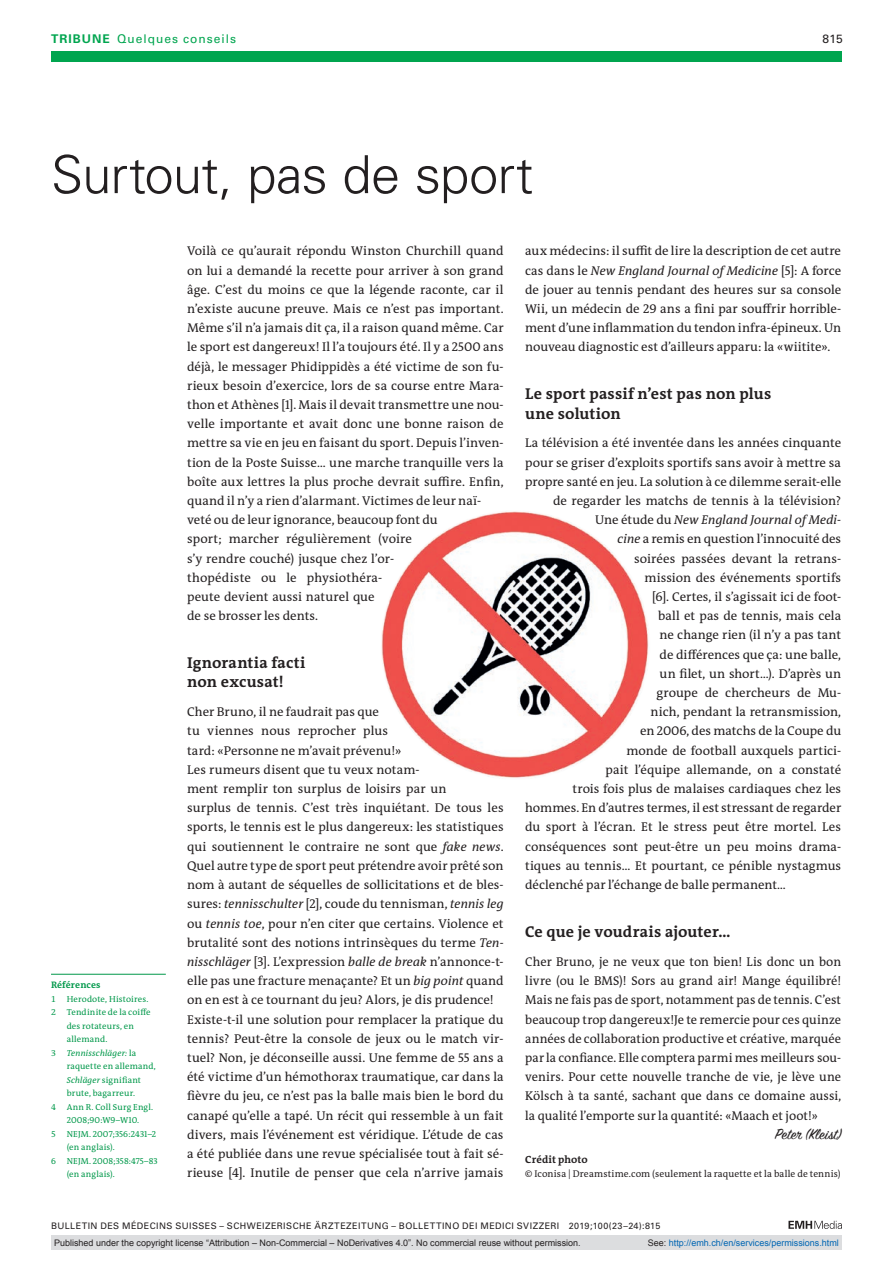
<style>
.page{position:relative;width:893px;height:1263px;background:#fff}
.page>*{position:absolute;margin:0;border:0;box-sizing:border-box;transform-origin:0 0}
.t1{font:300 52.5px "Univers LT Std";letter-spacing:-.015em;color:#231f20}
.t2{font:16.5px "Sign Painter House Script";letter-spacing:.015em;color:#231f20}
.t3{font:700 15.75px/19.2px "The Antiqua B W7";letter-spacing:.01em;color:#231f20}
.t4{font:12.75px/19.2px "The Antiqua B W5 Plain";letter-spacing:.005em;color:#231f20}
.t5{font:italic 12.75px "The Antiqua B W5 Plain";letter-spacing:.005em;color:#231f20}
.t6{font:12px "Univers LT Std";letter-spacing:.08em;color:#00a54f}
.t7{font:12px "Univers LT Std";color:#231f20}
.t8{font:700 10.5px "The Antiqua B W7";letter-spacing:.005em;color:#231f20}
.t9{font:9.75px "The Antiqua B W5 Plain";letter-spacing:.015em;color:#231f20}
.t10{font:700 9.45px "The Antiqua B W7";letter-spacing:.015em;color:#00984a}
.t11{font:9px "Arial";color:#231f20}
.t12{font:9px "Univers LT Std";letter-spacing:.05em;color:#231f20}
.t13{font:9px "Arial";color:#0166b3}
.t14{font:8.7px/13.5px "The Antiqua B W5 Plain";letter-spacing:.02em;color:#00984a}
.s1{font-weight:700}
.s2{font-style:italic}
.s3{font-style:normal}
.s4{color:#231f20}
</style>
<div class="page">
<svg style="left:788px;top:1221px;width:54px;height:8px"></svg>
<hr style="left:51px;top:974px;width:115px;height:1px;background:#00984a">
<img style="left:381px;top:510px;width:269px;height:270px;border-radius:135px">
<div style="left:51px;top:51px;width:791px;height:11px;background:#00a54f"></div>
<div style="left:51px;top:1235px;width:791px;height:15px;background:#dcdddf"></div>
<p class="t6" style="left:51px;top:31px;width:187px"><span class="s1">TRIBUNE</span> Quelques conseils</p>
<p class="t7" style="left:822px;top:31px;width:22px">815</p>
<h1 class="t1" style="left:51px;top:143px;width:484px">Surtout, pas de sport</h1>
<p class="t10" style="left:51px;top:979px;width:51px">Références</p>
<p class="t14" style="left:51px;top:992px;width:6px">1</p>
<p class="t14" style="left:67px;top:992px;width:83px">Herodote, Histoires.</p>
<p class="t14" style="left:51px;top:1006px;width:6px">2</p>
<p class="t14" style="left:67px;top:1006px;width:85px">Tendinite de la coiffe des rotateurs, en allemand.</p>
<p class="t14" style="left:51px;top:1046px;width:6px">3</p>
<p class="t14" style="left:67px;top:1046px;width:91px"><span class="s2">Tennisschläger:</span> la raquette en allemand,<br><span class="s2">Schläger</span> signifiant brute, bagarreur.</p>
<p class="t14" style="left:51px;top:1100px;width:6px">4</p>
<p class="t14" style="left:67px;top:1100px;width:88px">Ann R. Coll Surg Engl.<br>2008;90:W9–W10.</p>
<p class="t14" style="left:51px;top:1127px;width:6px">5</p>
<p class="t14" style="left:67px;top:1127px;width:91px">NEJM. 2007;356:2431–2 (en anglais).</p>
<p class="t14" style="left:51px;top:1154px;width:6px">6</p>
<p class="t14" style="left:67px;top:1154px;width:92px">NEJM. 2008;358:475–83 (en anglais).</p>
<p class="t4" style="left:187px;top:242px;width:318px">Voilà ce qu’aurait répondu Winston Churchill quand on lui a demandé la recette pour arriver à son grand âge. C’est du moins ce que la légende raconte, car il n’existe aucune preuve. Mais ce n’est pas important.<br>Même s’il n’a jamais dit ça, il a raison quand même. Car le sport est dangereux! Il l’a toujours été. Il y a 2500 ans déjà, le messager Phidippidès a été victime de son fu&shy;rieux besoin d’exercice, lors de sa course entre Mara&shy;thon et Athènes [1]. Mais il devait transmettre une nou&shy;velle importante et avait donc une bonne raison de mettre sa vie en jeu en faisant du sport. Depuis l’inven&shy;tion de la Poste Suisse... une marche tranquille vers la boîte aux lettres la plus proche devrait suffire. Enfin, quand il n’y a rien d’alarmant. Victimes de leur naï&shy;veté ou de leur ignorance, beaucoup font du<br>sport; marcher régulièrement (voire<br>s’y rendre couché) jusque chez l’or-<br>thopédiste ou le physiothéra-<br>peute devient aussi naturel que<br>de se brosser les dents.</p>
<p class="t3" style="left:187px;top:653px;width:120px">Ignorantia facti non excusat!</p>
<p class="t4" style="left:187px;top:702px;width:318px">Cher Bruno, il ne faudrait pas que<br>tu viennes nous reprocher plus<br>tard: «Personne ne m’avait prévenu!»<br>Les rumeurs disent que tu veux notam-<br>ment remplir ton surplus de loisirs par un<br>surplus de tennis. C’est très inquiétant. De tous les sports, le tennis est le plus dangereux: les statistiques qui soutiennent le contraire ne sont que <span class="s2">fake news</span>.<br>Quel autre type de sport peut prétendre avoir prêté son nom à autant de séquelles de sollicitations et de bles&shy;sures: <span class="s2">tennisschulter</span> [2], coude du tennisman, <span class="s2">tennis leg </span>ou <span class="s2">tennis toe</span>, pour n’en citer que certains. Violence et brutalité sont des notions intrinsèques du terme <span class="s2">Ten&shy;nisschläger</span> [3]. L’expression <span class="s2">balle de break</span> n’annonce-t&shy;elle pas une fracture menaçante? Et un <span class="s2">big point</span> quand on en est à ce tournant du jeu? Alors, je dis prudence!<br>Existe-t-il une solution pour remplacer la pratique du tennis? Peut-être la console de jeux ou le match vir&shy;tuel? Non, je déconseille aussi. Une femme de 55 ans a été victime d’un hémothorax traumatique, car dans la fièvre du jeu, ce n’est pas la balle mais bien le bord du canapé qu’elle a tapé. Un récit qui ressemble à un fait divers, mais l’événement est véridique. L’étude de cas a été publiée dans une revue spécialisée tout à fait sé&shy;rieuse [4]. Inutile de penser que cela n’arrive jamais</p>
<p class="t4" style="left:525px;top:242px;width:317px;text-align:justify">aux médecins: il suffit de lire la description de cet autre cas dans le <span class="s2">New England Journal of Medicine</span> [5]: A force de jouer au tennis pendant des heures sur sa console Wii, un médecin de 29 ans a fini par souffrir horrible&shy;ment d’une inflammation du tendon infra-épineux. Un nouveau diagnostic est d’ailleurs apparu: la «wiitite».</p>
<p class="t3" style="left:525px;top:385px;width:248px">Le sport passif n’est pas non plus une solution</p>
<p class="t4" style="left:525px;top:434px;width:317px">La télévision a été inventée dans les années cinquante</p>
<p class="t4" style="left:525px;top:453px;width:317px">pour se griser d’exploits sportifs sans avoir à mettre sa</p>
<p class="t4" style="left:525px;top:472px;width:317px">propre santé en jeu. La solution à ce dilemme serait-elle</p>
<p class="t4" style="left:553px;top:491px;width:289px">de regarder les matchs de tennis à la télévision?</p>
<p class="t5" style="left:595px;top:512px;width:248px"><span class="s3">Une étude du</span> New England Journal of Medi-</p>
<p class="t4" style="left:618px;top:530px;width:225px"><span class="s2">cine</span> a remis en question l’innocuité des</p>
<p class="t4" style="left:634px;top:549px;width:209px">soirées passées devant la retrans-</p>
<p class="t4" style="left:645px;top:568px;width:198px">mission des événements sportifs</p>
<p class="t4" style="left:652px;top:587px;width:191px">[6]. Certes, il s’agissait ici de foot-</p>
<p class="t4" style="left:658px;top:606px;width:184px">ball et pas de tennis, mais cela</p>
<p class="t4" style="left:660px;top:626px;width:183px">ne change rien (il n’y a pas tant</p>
<p class="t4" style="left:660px;top:645px;width:183px">de différences que ça: une balle,</p>
<p class="t4" style="left:660px;top:664px;width:183px">un filet, un short...). D’après un</p>
<p class="t4" style="left:657px;top:683px;width:186px">groupe de chercheurs de Mu-</p>
<p class="t4" style="left:651px;top:702px;width:192px">nich, pendant la retransmission,</p>
<p class="t4" style="left:640px;top:722px;width:203px">en 2006, des matchs de la Coupe du</p>
<p class="t4" style="left:627px;top:741px;width:216px">monde de football auxquels partici-</p>
<p class="t4" style="left:606px;top:760px;width:237px">pait l’équipe allemande, on a constaté</p>
<p class="t4" style="left:573px;top:779px;width:270px">trois fois plus de malaises cardiaques chez les</p>
<p class="t4" style="left:525px;top:798px;width:318px">hommes. En d’autres termes, il est stressant de regarder</p>
<p class="t4" style="left:525px;top:818px;width:317px">du sport à l’écran. Et le stress peut être mortel. Les</p>
<p class="t4" style="left:525px;top:837px;width:317px">conséquences sont peut-être un peu moins drama-</p>
<p class="t4" style="left:525px;top:856px;width:317px">tiques au tennis... Et pourtant, ce pénible nystagmus</p>
<p class="t4" style="left:525px;top:875px;width:261px">déclenché par l’échange de balle permanent…</p>
<p class="t3" style="left:525px;top:922px;width:207px">Ce que je voudrais ajouter...</p>
<p class="t4" style="left:525px;top:952px;width:318px;text-align:justify">Cher Bruno, je ne veux que ton bien! Lis donc un bon livre (ou le BMS)! Sors au grand air! Mange équilibré!<br>Mais ne fais pas de sport, notamment pas de tennis. C’est beaucoup trop dangereux!Je te remercie pour ces quinze années de collaboration productive et créative, marquée par la confiance. Elle comptera parmi mes meilleurs sou&shy;venirs. Pour cette nouvelle tranche de vie, je lève une Kölsch à ta santé, sachant que dans ce domaine aussi, la qualité l’emporte sur la quantité: «Maach et joot!»</p>
<p class="t2" style="left:775px;top:1124px;width:67px">Peter (Kleist)</p>
<p class="t8" style="left:525px;top:1153px;width:64px">Crédit photo</p>
<p class="t9" style="left:525px;top:1167px;width:317px">© Iconisa | Dreamstime.com (seulement la raquette et la balle de tennis)</p>
<p class="t12" style="left:51px;top:1220px;width:611px">BULLETIN DES MÉDECINS SUISSES – SCHWEIZERISCHE ÄRZTEZEITUNG – BOLLETTINO DEI MEDICI SVIZZERI 2019;100(23–24):815</p>
<p class="t11" style="left:54px;top:1237px;width:528px">Published under the copyright license “Attribution – Non-Commercial – NoDerivatives 4.0”. No commercial reuse without permission.</p>
<p class="t13" style="left:648px;top:1237px;width:193px"><span class="s4">See:</span> http://emh.ch/en/services/permissions.html</p>
</div>
